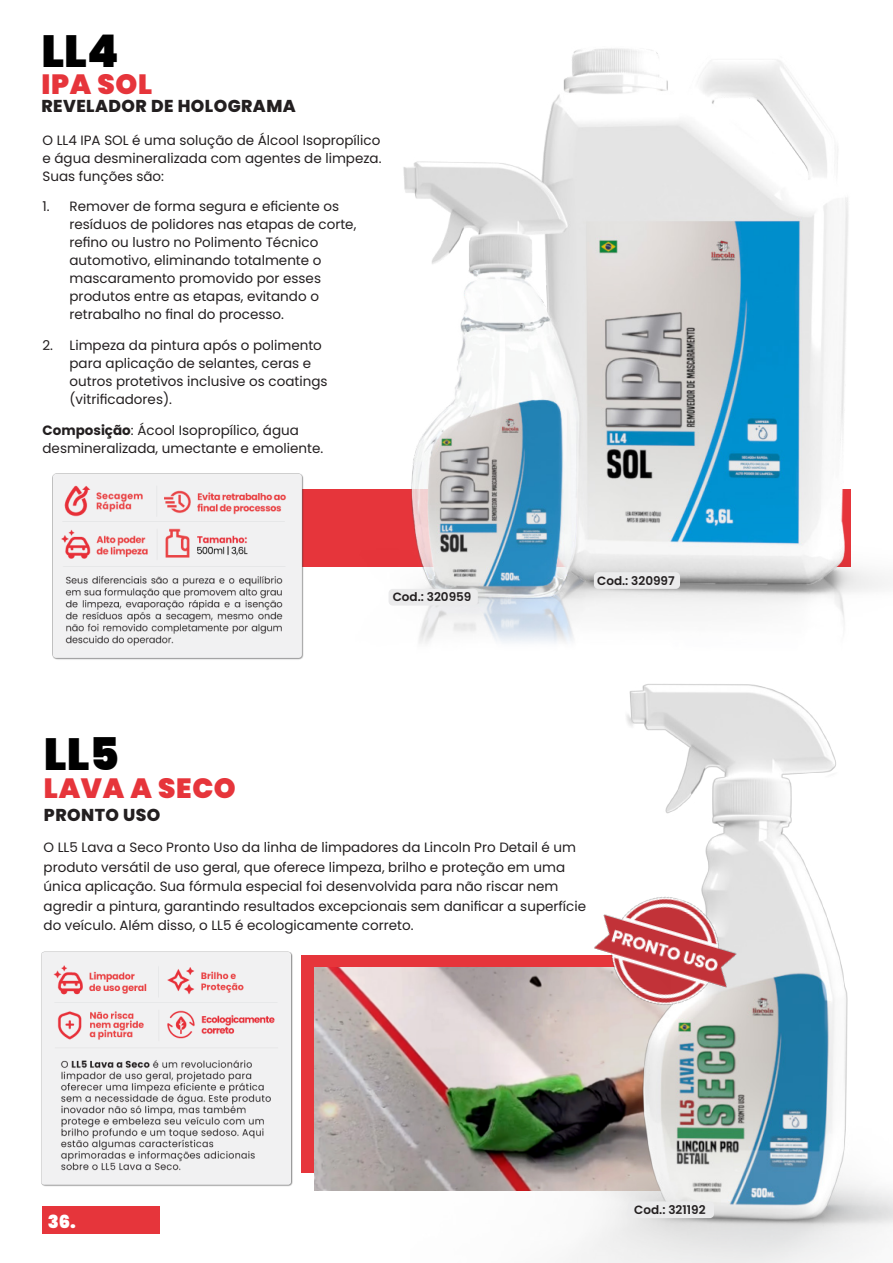
<style>
.page{position:relative;width:893px;height:1263px;background:#fff}
.page>*{position:absolute;margin:0;border:0;box-sizing:border-box;transform-origin:0 0}
.Estilo_Titulo_H2{font:900 45px "Poppins";color:#000}
.Estilo_Titulo_H3{font:900 27.75px "Poppins";letter-spacing:.025em;color:#e6353b}
.t1{font:900 18px "Poppins";color:#fff}
.Estilo_Titulo_H4{font:800 17.25px "Poppins";letter-spacing:.025em;color:#231f20}
.t2{font:13.5px/18px "Poppins";color:#231f20}
.Produto{font:600 12px "Poppins";color:#231f20}
.s1{font-weight:700}
</style>
<div class="page">
<div style="left:301px;top:955px;width:326px;height:217px;background:#e6353b"></div>
<div style="left:43px;top:1206px;width:117px;height:28px;background:#e6353b"></div>
<div style="left:128px;top:489px;width:722px;height:78px;background:#e6353b"></div>
<img style="left:403px;top:48px;width:488px;height:569px">
<img style="left:52px;top:473px;width:252px;height:187px">
<img style="left:315px;top:968px;width:96px;height:223px">
<img style="left:411px;top:617px;width:482px;height:646px">
<img style="left:41px;top:951px;width:252px;height:236px">
<img style="left:581px;top:879px;width:169px;height:145px">
<div style="left:389px;top:589px;width:89px;height:17px;background:#ebebec;border-radius:4px"></div>
<div style="left:628px;top:1201px;width:86px;height:17px;background:#ebebec;border-radius:4px"></div>
<div style="left:594px;top:572px;width:86px;height:17px;background:#ebebec;border-radius:4px"></div>
<p class="Estilo_Titulo_H2" style="left:42px;top:25px;width:79px">LL4</p>
<p class="Estilo_Titulo_H3" style="left:42px;top:68px;width:112px">IPA SOL</p>
<p class="Estilo_Titulo_H4" style="left:42px;top:96px;width:256px">REVELADOR DE HOLOGRAMA</p>
<p class="t2" style="left:43px;top:131px;width:341px;text-align:justify">O LL4 IPA SOL é uma solução de Álcool Isopropílico e água desmineralizada com agentes de limpeza.<br>Suas funções são:</p>
<p class="t2" style="left:70px;top:198px;width:288px;text-indent:-27px">1. Remover de forma segura e eficiente os resíduos de polidores nas etapas de corte, refino ou lustro no Polimento Técnico automotivo, eliminando totalmente o mascaramento promovido por esses produtos entre as etapas, evitando o retrabalho no final do processo.</p>
<p class="t2" style="left:70px;top:336px;width:260px;text-indent:-27px">2. Limpeza da pintura após o polimento para aplicação de selantes, ceras e outros protetivos inclusive os coatings (vitrificadores).</p>
<p class="t2" style="left:43px;top:421px;width:282px"><span class="s1">Composição</span>: Ácool Isopropílico, água desmineralizada, umectante e emoliente.</p>
<p class="Produto" style="left:393px;top:590px;width:80px">Cod.: 320959</p>
<p class="Produto" style="left:597px;top:574px;width:79px">Cod.: 320997</p>
<p class="Estilo_Titulo_H2" style="left:44px;top:728px;width:77px">LL5</p>
<p class="Estilo_Titulo_H3" style="left:44px;top:772px;width:193px">LAVA A SECO</p>
<p class="Estilo_Titulo_H4" style="left:44px;top:804px;width:118px">PRONTO USO</p>
<p class="t2" style="left:44px;top:838px;width:544px;line-height:19.5px">O LL5 Lava a Seco Pronto Uso da linha de limpadores da Lincoln Pro Detail é um produto versátil de uso geral, que oferece limpeza, brilho e proteção em uma única aplicação. Sua fórmula especial foi desenvolvida para não riscar nem agredir a pintura, garantindo resultados excepcionais sem danificar a superfície do veículo. Além disso, o LL5 é ecologicamente correto.</p>
<h3 class="t1" style="left:48px;top:1211px;width:30px">36.</h3>
<p class="Produto" style="left:634px;top:1203px;width:73px">Cod.: 321192</p>
</div>
